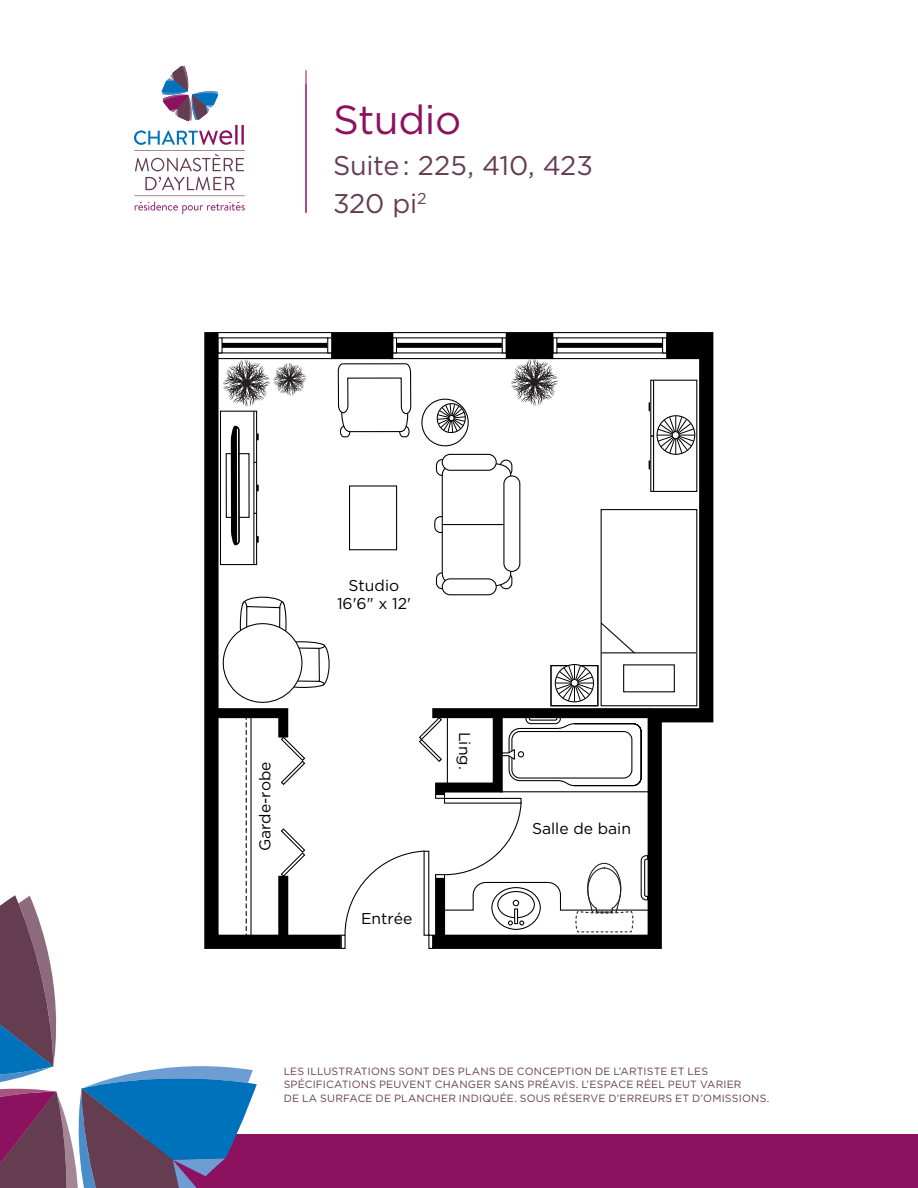
<style>
.page{position:relative;width:918px;height:1188px;background:#fff}
.page>*{position:absolute;margin:0;border:0;box-sizing:border-box;transform-origin:0 0}
.t1{font:40.5px "Gotham HTF";letter-spacing:-.015em;color:#8c1260}
.t2{font:27px/37.8px "Gotham HTF";letter-spacing:-.01em;color:#653d51}
.t3{font:15.6px/18.8px "Gotham HTF";color:#020202;text-align:center}
.t4{font:15.6px "Gotham HTF";color:#000}
.t5{font:10.5px/13.5px "Gotham HTF";letter-spacing:.015em;color:#653d51}
.s1{color:#000100}
</style>
<div class="page">
<hr style="left:306px;top:70px;width:1px;height:143px;background:#8c1260">
<div style="left:147px;top:1134px;width:771px;height:54px;background:#8c1260"></div>
<hr style="left:235px;top:125px;width:3px;height:20px;background:#8c1260">
<hr style="left:241px;top:125px;width:3px;height:20px;background:#8c1260">
<svg style="left:162px;top:66px;width:56px;height:55px"></svg>
<svg style="left:145px;top:177px;width:89px;height:13px"></svg>
<svg style="left:134px;top:130px;width:111px;height:41px"></svg>
<svg style="left:134px;top:196px;width:111px;height:18px"></svg>
<div style="left:396px;top:343px;width:106px;height:5px;background:#000"></div>
<hr style="left:390px;top:332px;width:116px;height:1px;background:#000">
<div style="left:392px;top:337px;width:5px;height:16px;border:1px solid #000"></div>
<div style="left:331px;top:332px;width:62px;height:27px;background:#000"></div>
<svg style="left:204px;top:332px;width:151px;height:617px"></svg>
<svg style="left:418px;top:332px;width:296px;height:617px"></svg>
<hr style="left:429px;top:935px;width:4px;height:13px;background:#fff">
<div style="left:428px;top:935px;width:5px;height:14px;border:1px solid #000"></div>
<hr style="left:341px;top:935px;width:4px;height:13px;background:#fff">
<div style="left:341px;top:935px;width:5px;height:14px;border:1px solid #000"></div>
<div style="left:221px;top:343px;width:106px;height:5px;background:#000"></div>
<hr style="left:214px;top:358px;width:118px;height:1px;background:#000">
<hr style="left:214px;top:332px;width:118px;height:1px;background:#000">
<hr style="left:328px;top:338px;width:4px;height:15px;background:#fff">
<div style="left:327px;top:337px;width:5px;height:16px;border:1px solid #000"></div>
<hr style="left:218px;top:338px;width:4px;height:15px;background:#fff">
<div style="left:218px;top:337px;width:5px;height:16px;border:1px solid #000"></div>
<svg style="left:223px;top:359px;width:84px;height:48px"></svg>
<div style="left:220px;top:411px;width:37px;height:154px;background:#fff"></div>
<div style="left:220px;top:411px;width:37px;height:154px;border:1px solid #000"></div>
<div style="left:226px;top:453px;width:24px;height:65px;border:1px solid #000"></div>
<svg style="left:231px;top:426px;width:9px;height:119px"></svg>
<hr style="left:237px;top:429px;width:1px;height:113px;background:#fff">
<hr style="left:253px;top:411px;width:1px;height:154px;background:#000">
<svg style="left:257px;top:485px;width:2px;height:6px"></svg>
<svg style="left:257px;top:434px;width:2px;height:6px"></svg>
<div style="left:243px;top:597px;width:41px;height:15px;background:#fff;border-radius:50%"></div>
<div style="left:242px;top:597px;width:42px;height:16px;border:1px solid #000;border-radius:50%"></div>
<div style="left:240px;top:601px;width:9px;height:46px;border:1px solid #000;border-radius:50%"></div>
<div style="left:278px;top:602px;width:9px;height:45px;border:1px solid #000;border-radius:50%"></div>
<div style="left:314px;top:644px;width:15px;height:42px;background:#fff;border-radius:50%"></div>
<div style="left:314px;top:644px;width:16px;height:42px;border:1px solid #000;border-radius:50%"></div>
<div style="left:279px;top:679px;width:46px;height:9px;border:1px solid #000;border-radius:50%"></div>
<div style="left:280px;top:641px;width:45px;height:9px;border:1px solid #000;border-radius:50%"></div>
<div style="left:435px;top:878px;width:10px;height:60px;background:#000"></div>
<svg style="left:0;top:605px;width:320px;height:583px"></svg>
<svg style="left:337px;top:358px;width:358px;height:578px"></svg>
<div style="left:672px;top:432px;width:7px;height:7px;background:#fff;border-radius:50%"></div>
<div style="left:672px;top:431px;width:7px;height:8px;border:1px solid #000;border-radius:50%"></div>
<h1 class="t1" style="left:333px;top:97px;width:130px">Studio</h1>
<h2 class="t2" style="left:333px;top:146px;width:262px">Suite : 225, 410, 423<br>320 pi<sup>2</sup></h2>
<h3 class="t4" style="left:256px;top:851px;width:91px;rotate:-90deg">Garde-robe</h3>
<h3 class="t3" style="left:337px;top:575px;width:75px">Studio<br>16<span class="s1">'6"</span> x 12<span class="s1">'</span></h3>
<h3 class="t3" style="left:474px;top:732px;width:39px;rotate:90deg">Ling.</h3>
<h3 class="t3" style="left:361px;top:909px;width:53px">Entrée</h3>
<h3 class="t4" style="left:532px;top:820px;width:100px">Salle de bain</h3>
<p class="t5" style="left:284px;top:1064px;width:487px">LES ILLUSTRATIONS SONT DES PLANS DE CONCEPTION DE L’ARTISTE ET LES<br>SPÉCIFICATIONS PEUVENT CHANGER SANS PRÉAVIS. L’ESPACE RÉEL PEUT VARIER<br>DE LA SURFACE DE PLANCHER INDIQUÉE. SOUS RÉSERVE D’ERREURS ET D’OMISSIONS.</p>
</div>
